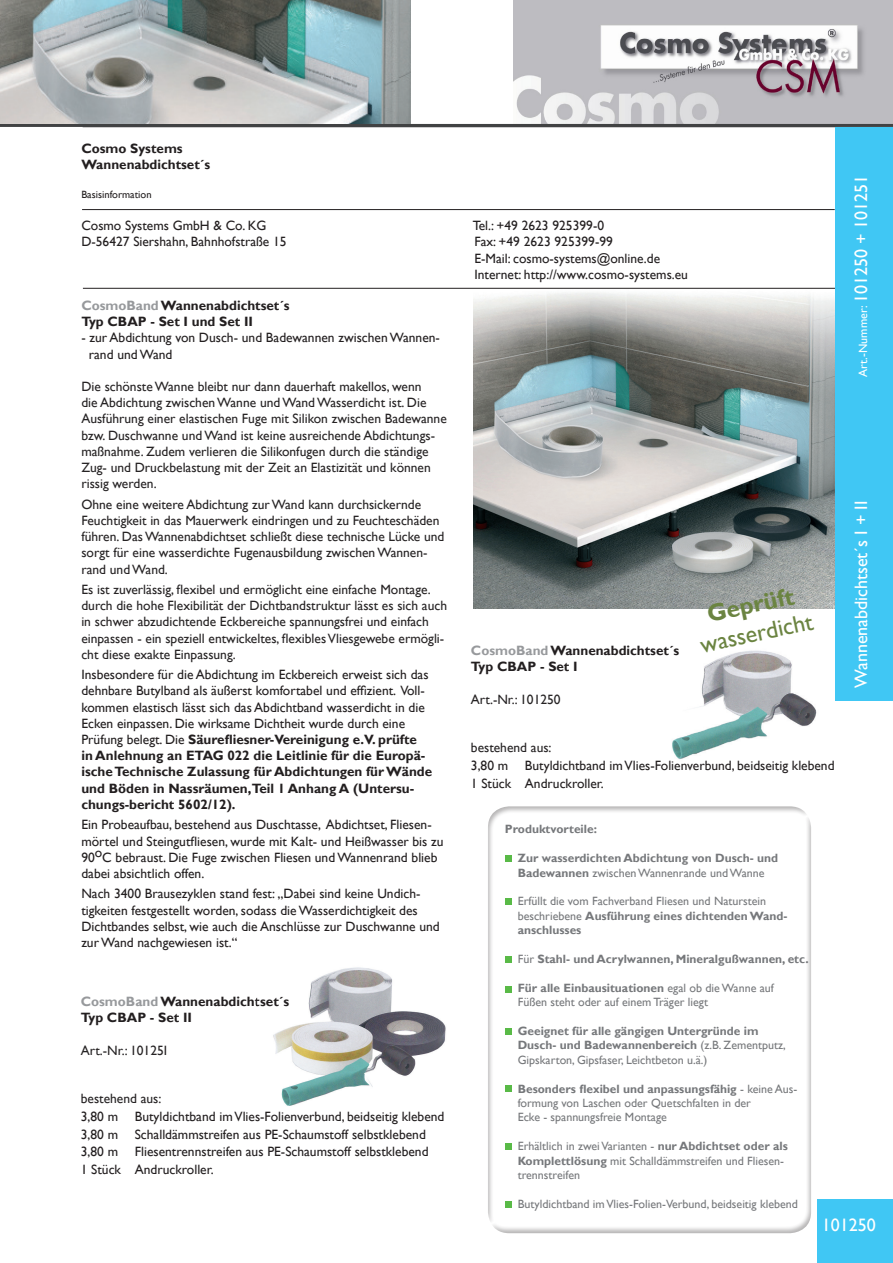
<style>
.page{position:relative;width:893px;height:1263px;background:#fff}
.page>*{position:absolute;margin:0;border:0;box-sizing:border-box;transform-origin:0 0}
.t1{font:24px "Gill Sans";color:#6b8441}
.t2{font:700 24px "Gill Sans";color:#6b8441}
.t3{font:18px "Gill Sans";color:#fff}
.t4{font:13.5px/16.2px "Gill Sans";color:#231f20}
.t5{font:13.5px/16.2px "Gill Sans";color:#262324}
.t6{font:700 13.5px/16.2px "Gill Sans";color:#231f20}
.t7{font:12px/14.4px "Gill Sans";color:#76787b}
.t8{font:700 12px/14.4px "Gill Sans";color:#76787b}
.t9{font:10.5px "Gill Sans";color:#231f20}
.s1{color:#97999c}
.s2{font-weight:700}
.s3{font-weight:400}
.s4{font-size:12px}
</style>
<div class="page">
<div style="left:817px;top:1199px;width:76px;height:64px;background:#40c7f4"></div>
<hr style="left:82px;top:209px;width:753px;height:1px;background:#231f20">
<img style="left:513px;top:1px;width:380px;height:123px">
<hr style="left:0;top:124px;width:893px;height:3px;background:#414243">
<img style="left:0;top:0;width:411px;height:123px">
<hr style="left:83px;top:288px;width:753px;height:1px;background:#231f20">
<div style="left:505px;top:855px;width:7px;height:6px;background:#59ba47"></div>
<div style="left:505px;top:898px;width:7px;height:7px;background:#59ba47"></div>
<div style="left:505px;top:957px;width:7px;height:6px;background:#59ba47"></div>
<div style="left:505px;top:986px;width:7px;height:6px;background:#59ba47"></div>
<div style="left:505px;top:1028px;width:7px;height:7px;background:#59ba47"></div>
<div style="left:505px;top:1086px;width:7px;height:6px;background:#59ba47"></div>
<div style="left:505px;top:1143px;width:7px;height:7px;background:#59ba47"></div>
<div style="left:505px;top:1201px;width:7px;height:6px;background:#59ba47"></div>
<img style="left:672px;top:645px;width:164px;height:114px">
<img style="left:273px;top:967px;width:173px;height:139px">
<img style="left:473px;top:289px;width:363px;height:319px">
<div style="left:836px;top:128px;width:57px;height:573px;background:#40c7f4"></div>
<p class="t6" style="left:81px;top:140px;width:130px">Cosmo Systems<br>Wannenabdichtset´s</p>
<p class="t9" style="left:81px;top:188px;width:72px">Basisinformation</p>
<p class="t4" style="left:81px;top:218px;width:187px">Cosmo Systems GmbH &amp; Co. KG</p>
<p class="t4" style="left:473px;top:218px;width:133px">Tel.: +49 2623 925399-0</p>
<p class="t4" style="left:81px;top:234px;width:207px">D-56427 Siershahn, Bahnhofstraße 15</p>
<p class="t4" style="left:474px;top:234px;width:215px">Fax: +49 2623 925399-99<br>E-Mail: cosmo-systems@online.de<br>Internet: http://www.cosmo-systems.eu</p>
<p class="t6" style="left:81px;top:298px;width:210px"><span class="s1">CosmoBand</span> Wannenabdichtset´s<br>Typ CBAP - Set I und Set II</p>
<p class="t4" style="left:89px;top:330px;width:353px;text-indent:-8px">- zur Abdichtung von Dusch- und Badewannen zwischen Wannen&shy;rand und Wand</p>
<p class="t5" style="left:81px;top:379px;width:367px">Die schönste Wanne bleibt nur dann dauerhaft makellos, wenn<br>die Abdichtung zwischen Wanne und Wand Wasserdicht ist. Die Ausführung einer elastischen Fuge mit Silikon zwischen Badewanne bzw. Duschwanne und Wand ist keine ausreichende Abdichtungs&shy;maßnahme. Zudem verlieren die Silikonfugen durch die ständige Zug- und Druckbelastung mit der Zeit an Elastizität und können rissig werden.</p>
<p class="t5" style="left:81px;top:496px;width:365px">Ohne eine weitere Abdichtung zur Wand kann durchsickernde Feuchtigkeit in das Mauerwerk eindringen und zu Feuchteschäden führen. Das Wannenabdichtset schließt diese technische Lücke und sorgt für eine wasserdichte Fugenausbildung zwischen Wannen&shy;rand und Wand.</p>
<p class="t5" style="left:81px;top:582px;width:367px">Es ist zuverlässig, flexibel und ermöglicht eine einfache Montage. durch die hohe Flexibilität der Dichtbandstruktur lässt es sich auch in schwer abzudichtende Eckbereiche spannungsfrei und einfach einpassen - ein speziell entwickeltes, flexibles Vliesgewebe ermögli&shy;cht diese exakte Einpassung.</p>
<p class="t4" style="left:81px;top:667px;width:352px">Insbesondere für die Abdichtung im Eckbereich erweist sich das dehnbare Butylband als äußerst komfortabel und effizient. Voll&shy;kommen elastisch lässt sich das Abdichtband wasserdicht in die Ecken einpassen. Die wirksame Dichtheit wurde durch eine Prüfung belegt. Die <span class="s2">Säurefliesner-Vereinigung e.V. prüfte<br>in Anlehnung an ETAG 022 die Leitlinie für die Europä&shy;ische Technische Zulassung für Abdichtungen für Wände und Böden in Nassräumen,Teil 1 Anhang A (Untersu&shy;chungs-bericht 5602/12).</span></p>
<p class="t4" style="left:81px;top:817px;width:364px">Ein Probeaufbau, bestehend aus Duschtasse, Abdichtset, Fliesen&shy;mörtel und Steingutfliesen, wurde mit Kalt- und Heißwasser bis zu 90oC bebraust. Die Fuge zwischen Fliesen und Wannenrand blieb dabei absichtlich offen.</p>
<p class="t4" style="left:81px;top:886px;width:360px">Nach 3400 Brausezyklen stand fest: „Dabei sind keine Undich&shy;tigkeiten festgestellt worden, sodass die Wasserdichtigkeit des Dichtbandes selbst, wie auch die Anschlüsse zur Duschwanne und zur Wand nachgewiesen ist.“</p>
<h1 class="t2" style="left:704px;top:600px;width:90px;rotate:-12deg">Geprüft</h1>
<h1 class="t1" style="left:698px;top:631px;width:116px;rotate:-12deg">wasserdicht</h1>
<p class="t6" style="left:471px;top:643px;width:210px"><span class="s1">CosmoBand</span> Wannenabdichtset´s<br>Typ CBAP - Set I</p>
<p class="t5" style="left:471px;top:691px;width:91px">Art.-Nr.: 101250</p>
<p class="t5" style="left:471px;top:740px;width:82px">bestehend aus:</p>
<p class="t4" style="left:471px;top:757px;width:365px;line-height:17.7px">3,80 m Butyldichtband im Vlies-Folienverbund, beidseitig klebend<br>1 Stück Andruckroller.</p>
<p class="t8" style="left:505px;top:822px;width:94px">Produktvorteile:</p>
<p class="t8" style="left:518px;top:851px;width:262px">Zur wasserdichten Abdichtung von Dusch- und<br>Badewannen <span class="s3">zwischen Wannenrande und Wanne</span></p>
<p class="t7" style="left:518px;top:894px;width:271px">Erfüllt die vom Fachverband Fliesen und Naturstein beschriebene <span class="s2">Ausführung eines dichtenden Wand&shy;anschlusses</span></p>
<p class="t8" style="left:518px;top:952px;width:292px"><span class="s3">Für</span> Stahl- und Acrylwannen, Mineralgußwannen, etc.</p>
<p class="t7" style="left:518px;top:981px;width:258px"><span class="s2">Für alle Einbausituationen</span> egal ob die Wanne auf<br>Füßen steht oder auf einem Träger liegt</p>
<p class="t8" style="left:518px;top:1024px;width:270px">Geeignet für alle gängigen Untergründe im<br>Dusch- und Badewannenbereich <span class="s3">(z.B. Zementputz,<br>Gipskarton, Gipsfaser, Leichtbeton u.ä.)</span></p>
<p class="t7" style="left:518px;top:1081px;width:281px"><span class="s2">Besonders flexibel und anpassungsfähig</span> - keine Aus&shy;formung von Laschen oder Quetschfalten in der<br>Ecke - spannungsfreie Montage</p>
<p class="t7" style="left:518px;top:1139px;width:272px">Erhältlich in zwei Varianten - <span class="s2">nur Abdichtset oder als<br>Komplettlösung</span> mit Schalldämmstreifen und Fliesen&shy;trennstreifen</p>
<p class="t7" style="left:518px;top:1197px;width:282px">Butyldichtband im Vlies-Folien-Verbund, beidseitig klebend</p>
<p class="t6" style="left:81px;top:994px;width:210px"><span class="s1">CosmoBand</span> Wannenabdichtset´s<br>Typ CBAP - Set II</p>
<p class="t5" style="left:81px;top:1042px;width:88px">Art.-Nr.: 10125I</p>
<p class="t5" style="left:81px;top:1091px;width:82px">bestehend aus:</p>
<p class="t4" style="left:81px;top:1108px;width:365px;line-height:17.5px">3,80 m Butyldichtband im Vlies-Folienverbund, beidseitig klebend 3,80 m Schalldämmstreifen aus PE-Schaumstoff selbstklebend 3,80 m Fliesentrennstreifen aus PE-Schaumstoff selbstklebend<br>1 Stück Andruckroller.</p>
<h2 class="t3" style="left:851px;top:377px;width:203px;rotate:-90deg"><span class="s4">Art.-Nummer:</span> 101250 + 101251</h2>
<h2 class="t3" style="left:851px;top:688px;width:189px;rotate:-90deg">Wannenabdichtset´s I + II</h2>
<h2 class="t3" style="left:822px;top:1214px;width:55px">101250</h2>
</div>
